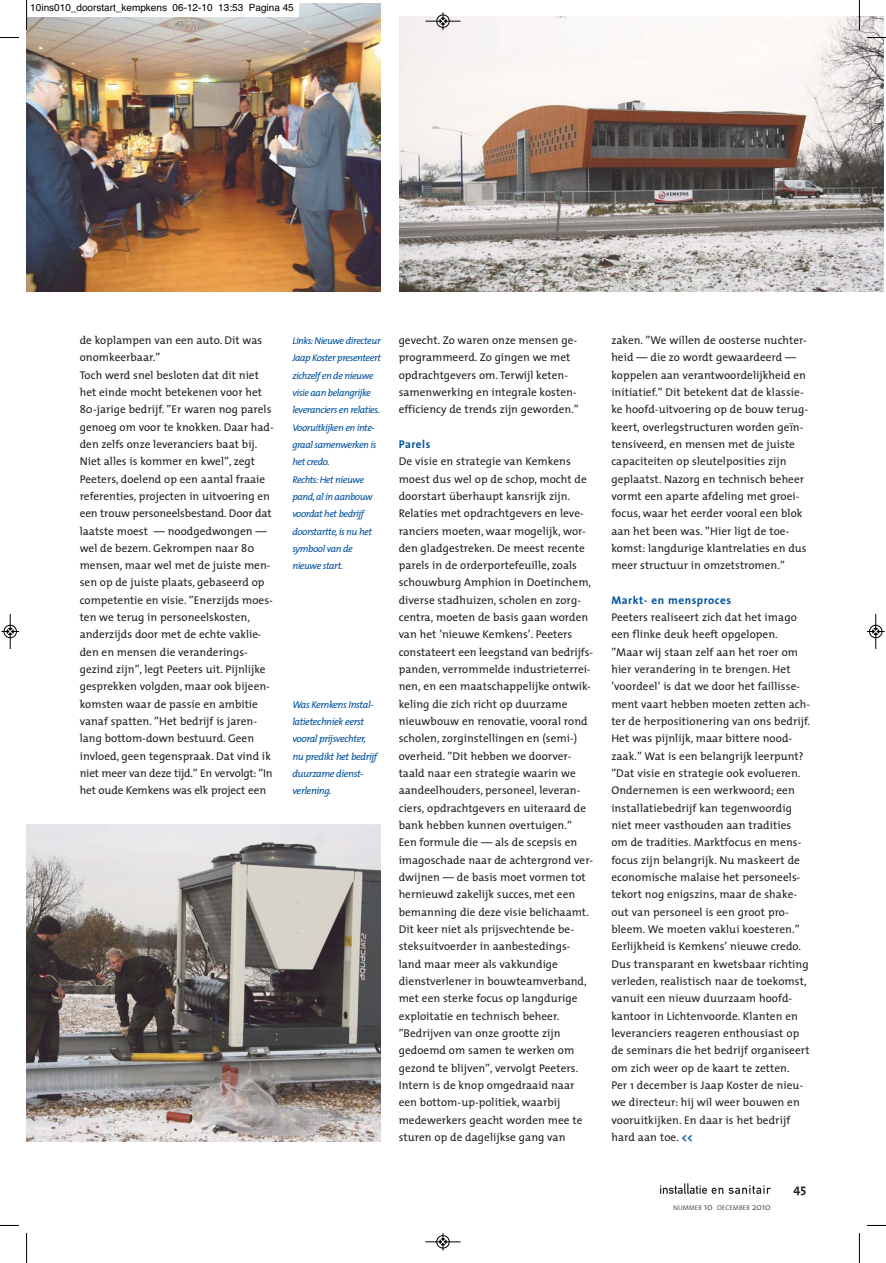
<style>
.page{position:relative;width:886px;height:1263px;background:#fff}
.page>*{position:absolute;margin:0;border:0;box-sizing:border-box;transform-origin:0 0}
.t1{font:700 12.5px "The Sans";color:#231f20}
.t2{font:11.25px/17.4px "The Mix";letter-spacing:.005em;color:#231f20}
.t3{font:700 11.25px "The Sans";letter-spacing:.05em;color:#00529f}
.t4{font:italic 10px/17.2px "The Mix";letter-spacing:-.04em;color:#00529f}
.t5{font:10px "Helvetica";color:#000}
.t6{font:italic 9.75px/17.2px "The Mix";letter-spacing:-.045em;color:#00529f}
.t7{font:300 6.75px "The Mix";color:#231f20}
.s1{font-family:"The Sans";font-weight:700;color:#0058a1}
.s2{font-size:9px}
</style>
<div class="page">
<svg style="left:660px;top:1183px;width:111px;height:10px"></svg>
<img style="left:27px;top:4px;width:354px;height:288px">
<img style="left:27px;top:824px;width:354px;height:316px">
<img style="left:399px;top:16px;width:484px;height:276px">
<div style="left:25px;top:0;width:274px;height:16px;background:#fff"></div>
<hr style="left:26px;top:0;width:1px;height:30px;background:#000">
<svg style="left:0;top:37px;width:19px;height:1px"></svg>
<hr style="left:859px;top:0;width:1px;height:30px;background:#000">
<svg style="left:867px;top:37px;width:19px;height:1px"></svg>
<hr style="left:26px;top:1232px;width:1px;height:30px;background:#000">
<hr style="left:859px;top:1232px;width:1px;height:30px;background:#000">
<div style="left:436px;top:14px;width:14px;height:14px;border:1px solid #fff;border-radius:50%"></div>
<hr style="left:425px;top:21px;width:35px;height:1px;background:#000">
<div style="left:437px;top:15px;width:12px;height:13px;border:1px solid #000;border-radius:50%"></div>
<svg style="left:440px;top:12px;width:6px;height:18px"></svg>
<div style="left:436px;top:1234px;width:14px;height:14px;border:1px solid #fff;border-radius:50%"></div>
<hr style="left:425px;top:1241px;width:35px;height:1px;background:#000">
<div style="left:437px;top:1234px;width:12px;height:13px;border:1px solid #000;border-radius:50%"></div>
<svg style="left:440px;top:1233px;width:6px;height:17px"></svg>
<div style="left:4px;top:624px;width:13px;height:14px;border:1px solid #fff;border-radius:50%"></div>
<hr style="left:10px;top:614px;width:1px;height:35px;background:#000">
<div style="left:4px;top:625px;width:13px;height:12px;border:1px solid #000;border-radius:50%"></div>
<svg style="left:1px;top:628px;width:18px;height:6px"></svg>
<div style="left:869px;top:624px;width:13px;height:14px;border:1px solid #fff;border-radius:50%"></div>
<hr style="left:875px;top:614px;width:1px;height:35px;background:#000">
<div style="left:869px;top:625px;width:13px;height:12px;border:1px solid #000;border-radius:50%"></div>
<svg style="left:867px;top:628px;width:17px;height:6px"></svg>
<p class="t5" style="left:30px;top:4px;width:265px">10ins010_doorstart_kempkens 06-12-10 13:53 Pagina 45</p>
<p class="t2" style="left:80px;top:332px;width:196px">de koplampen van een auto. Dit was onomkeerbaar.”<br>Toch werd snel besloten dat dit niet het einde mocht betekenen voor het 80-jarige bedrijf. ”Er waren nog parels genoeg om voor te knokken. Daar had&shy;den zelfs onze leveranciers baat bij.<br>Niet alles is kommer en kwel”, zegt Peeters, doelend op een aantal fraaie referenties, projecten in uitvoering en een trouw personeelsbestand. Door dat laatste moest — noodgedwongen — wel de bezem. Gekrompen naar 80 mensen, maar wel met de juiste men&shy;sen op de juiste plaats, gebaseerd op competentie en visie. ”Enerzijds moes&shy;ten we terug in personeelskosten, anderzijds door met de echte vaklie&shy;den en mensen die veranderings&shy;gezind zijn”, legt Peeters uit. Pijnlijke gesprekken volgden, maar ook bijeen&shy;komsten waar de passie en ambitie vanaf spatten. ”Het bedrijf is jaren&shy;lang bottom-down bestuurd. Geen invloed, geen tegenspraak. Dat vind ik niet meer van deze tijd.” En vervolgt: ”In het oude Kemkens was elk project een</p>
<p class="t2" style="left:399px;top:332px;width:182px">gevecht. Zo waren onze mensen ge&shy;programmeerd. Zo gingen we met opdrachtgevers om. Terwijl keten&shy;samenwerking en integrale kosten&shy;efficiency de trends zijn geworden.”</p>
<p class="t6" style="left:292px;top:333px;width:90px">Links: Nieuwe directeur<br>Jaap Koster presenteert zichzelf en de nieuwe visie aan belangrijke leveranciers en relaties.<br>Vooruitkijken en inte&shy;graal samenwerken is het credo.<br>Rechts: Het nieuwe pand, al in aanbouw voordat het bedrijf doorstartte, is nu het symbool van de nieuwe start.</p>
<p class="t3" style="left:399px;top:439px;width:33px">Parels</p>
<p class="t2" style="left:399px;top:453px;width:196px">De visie en strategie van Kemkens moest dus wel op de schop, mocht de doorstart überhaupt kansrijk zijn.<br>Relaties met opdrachtgevers en leve&shy;ranciers moeten, waar mogelijk, wor&shy;den gladgestreken. De meest recente parels in de orderportefeuille, zoals schouwburg Amphion in Doetinchem, diverse stadhuizen, scholen en zorg&shy;centra, moeten de basis gaan worden van het ’nieuwe Kemkens’. Peeters constateert een leegstand van bedrijfs&shy;panden, verrommelde industrieterrei&shy;nen, en een maatschappelijke ontwik&shy;keling die zich richt op duurzame nieuwbouw en renovatie, vooral rond scholen, zorginstellingen en (semi-) overheid. ”Dit hebben we doorver&shy;taald naar een strategie waarin we aandeelhouders, personeel, leveran&shy;ciers, opdrachtgevers en uiteraard de bank hebben kunnen overtuigen.”<br>Een formule die — als de scepsis en imagoschade naar de achtergrond ver&shy;dwijnen — de basis moet vormen tot hernieuwd zakelijk succes, met een bemanning die deze visie belichaamt.<br>Dit keer niet als prijsvechtende be&shy;steksuitvoerder in aanbestedings&shy;land maar meer als vakkundige dienstverlener in bouwteamverband, met een sterke focus op langdurige exploitatie en technisch beheer. ”Bedrijven van onze grootte zijn gedoemd om samen te werken om gezond te blijven”, vervolgt Peeters.<br>Intern is de knop omgedraaid naar een bottom-up-politiek, waarbij medewerkers geacht worden mee te sturen op de dagelijkse gang van</p>
<p class="t4" style="left:292px;top:696px;width:86px">Was Kemkens Instal&shy;latietechniek eerst vooral prijsvechter, nu predikt het bedrijf duurzame dienst&shy;verlening.</p>
<p class="t2" style="left:611px;top:332px;width:198px">zaken. ”We willen de oosterse nuchter&shy;heid — die zo wordt gewaardeerd — koppelen aan verantwoordelijkheid en initiatief.” Dit betekent dat de klassie&shy;ke hoofd-uitvoering op de bouw terug&shy;keert, overlegstructuren worden geïn&shy;tensiveerd, en mensen met de juiste capaciteiten op sleutelposities zijn geplaatst. Nazorg en technisch beheer vormt een aparte afdeling met groei&shy;focus, waar het eerder vooral een blok aan het been was. ”Hier ligt de toe&shy;komst: langdurige klantrelaties en dus meer structuur in omzetstromen.”</p>
<p class="t3" style="left:611px;top:595px;width:121px">Markt- en mensproces</p>
<p class="t2" style="left:611px;top:609px;width:200px">Peeters realiseert zich dat het imago een flinke deuk heeft opgelopen. ”Maar wij staan zelf aan het roer om hier verandering in te brengen. Het ’voordeel’ is dat we door het faillisse&shy;ment vaart hebben moeten zetten ach&shy;ter de herpositionering van ons bedrijf.<br>Het was pijnlijk, maar bittere nood&shy;zaak.” Wat is een belangrijk leerpunt? ”Dat visie en strategie ook evolueren.<br>Ondernemen is een werkwoord; een installatiebedrijf kan tegenwoordig niet meer vasthouden aan tradities om de tradities. Marktfocus en mens&shy;focus zijn belangrijk. Nu maskeert de economische malaise het personeels&shy;tekort nog enigszins, maar de shake&shy;out van personeel is een groot pro&shy;bleem. We moeten vaklui koesteren.” Eerlijkheid is Kemkens’ nieuwe credo.<br>Dus transparant en kwetsbaar richting verleden, realistisch naar de toekomst, vanuit een nieuw duurzaam hoofd&shy;kantoor in Lichtenvoorde. Klanten en leveranciers reageren enthousiast op de seminars die het bedrijf organiseert om zich weer op de kaart te zetten.<br>Per 1 december is Jaap Koster de nieu&shy;we directeur: hij wil weer bouwen en vooruitkijken. En daar is het bedrijf hard aan toe. <span class="s1">&lt;&lt;</span></p>
<p class="t7" style="left:673px;top:1204px;width:99px">NUMMER <span class="s2">10</span> DECEMBER <span class="s2">2010</span></p>
<p class="t1" style="left:793px;top:1183px;width:14px">45</p>
</div>
